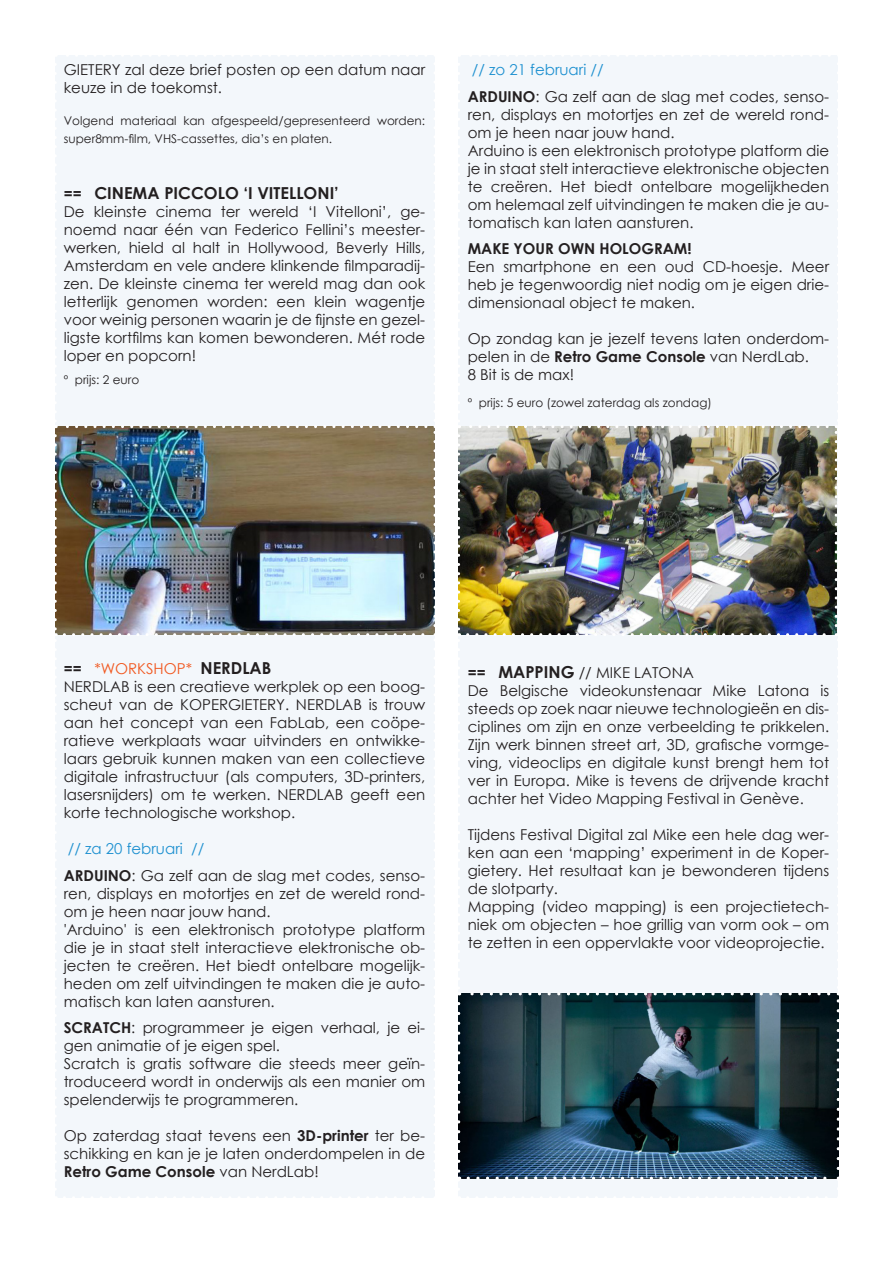
<style>
.page{position:relative;width:893px;height:1263px;background:#fff}
.page>*{position:absolute;margin:0;border:0;box-sizing:border-box;transform-origin:0 0}
.t1{font:700 16.5px "Century Gothic";color:#231f20}
.t2{font:15px/18px "Century Gothic";color:#231f20}
.t3{font:700 15px "Century Gothic";color:#231f20}
.t4{font:12px/18px "Century Gothic";color:#231f20}
.s1{font-size:15px}
.s2{color:#1d90d0}
.s3{font-weight:700}
.s4{color:#f15921}
.s5{font-weight:700;font-size:16.5px}
</style>
<div class="page">
<svg style="left:55px;top:55px;width:380px;height:1143px"></svg>
<img style="left:458px;top:55px;width:381px;height:1143px">
<p class="t2" style="left:64px;top:60px;width:363px">GIETERY zal deze brief posten op een datum naar keuze in de toekomst.</p>
<p class="t4" style="left:64px;top:112px;width:363px">Volgend materiaal kan afgespeeld/gepresenteerd worden: super8mm-film, VHS-cassettes, dia’s en platen.</p>
<p class="t1" style="left:64px;top:181px;width:277px"><span class="s1">==</span> CINEMA PICCOLO ‘I VITELLONI’</p>
<p class="t2" style="left:64px;top:203px;width:363px;text-align:justify">De kleinste cinema ter wereld ‘I Vitelloni’, ge&shy;noemd naar één van Federico Fellini’s meester&shy;werken, hield al halt in Hollywood, Beverly Hills, Amsterdam en vele andere klinkende filmparadij&shy;zen. De kleinste cinema ter wereld mag dan ook letterlijk genomen worden: een klein wagentje voor weinig personen waarin je de fijnste en gezel&shy;ligste kortfilms kan komen bewonderen. Mét rode loper en popcorn!</p>
<p class="t4" style="left:64px;top:371px;width:77px">º prijs: 2 euro</p>
<p class="t2" style="left:468px;top:56px;width:363px;line-height:26.5px"><span class="s2">// zo 21 februari //<br></span><span class="s3">ARDUINO</span>: Ga zelf aan de slag met codes, senso-</p>
<p class="t2" style="left:468px;top:105px;width:363px">ren, displays en motortjes en zet de wereld rond&shy;om je heen naar jouw hand.<br>Arduino is een elektronisch prototype platform die je in staat stelt interactieve elektronische objecten te creëren. Het biedt ontelbare mogelijkheden om helemaal zelf uitvindingen te maken die je au&shy;tomatisch kan laten aansturen.</p>
<p class="t3" style="left:468px;top:237px;width:225px">MAKE YOUR OWN HOLOGRAM!</p>
<p class="t2" style="left:468px;top:257px;width:363px;text-align:justify">Een smartphone en een oud CD-hoesje. Meer heb je tegenwoordig niet nodig om je eigen drie&shy;dimensionaal object te maken.</p>
<p class="t2" style="left:468px;top:329px;width:363px">Op zondag kan je jezelf tevens laten onderdom&shy;pelen in de <span class="s3">Retro Game Console</span> van NerdLab.<br>8 Bit is de max!</p>
<p class="t4" style="left:468px;top:393px;width:246px">º prijs: 5 euro (zowel zaterdag als zondag)</p>
<p class="t2" style="left:64px;top:659px;width:363px"><span class="s3">==</span> <span class="s4">*WORKSHOP*</span> <span class="s5">NERDLAB<br></span>NERDLAB is een creatieve werkplek op een boog&shy;scheut van de KOPERGIETERY. NERDLAB is trouw aan het concept van een FabLab, een coöpe&shy;ratieve werkplaats waar uitvinders en ontwikke&shy;laars gebruik kunnen maken van een collectieve digitale infrastructuur (als computers, 3D-printers, lasersnijders) om te werken. NERDLAB geeft een korte technologische workshop.</p>
<p class="t2" style="left:64px;top:835px;width:363px;line-height:26.5px"><span class="s2">// za 20 februari //<br></span><span class="s3">ARDUINO</span>: Ga zelf aan de slag met codes, senso-</p>
<p class="t2" style="left:64px;top:884px;width:363px">ren, displays en motortjes en zet de wereld rond&shy;om je heen naar jouw hand.<br>'Arduino' is een elektronisch prototype platform die je in staat stelt interactieve elektronische ob&shy;jecten te creëren. Het biedt ontelbare mogelijk&shy;heden om zelf uitvindingen te maken die je auto&shy;matisch kan laten aansturen.</p>
<p class="t2" style="left:64px;top:1018px;width:363px"><span class="s3">SCRATCH</span>: programmeer je eigen verhaal, je ei&shy;gen animatie of je eigen spel.<br>Scratch is gratis software die steeds meer geïn&shy;troduceerd wordt in onderwijs als een manier om spelenderwijs te programmeren.</p>
<p class="t2" style="left:64px;top:1126px;width:363px;text-align:justify">Op zaterdag staat tevens een <span class="s3">3D-printer</span> ter be&shy;schikking en kan je je laten onderdompelen in de <span class="s3">Retro Game Console</span> van NerdLab!</p>
<p class="t2" style="left:468px;top:664px;width:363px"><span class="s3">==</span> <span class="s5">MAPPING</span> // MIKE LATONA<br>De Belgische videokunstenaar Mike Latona is steeds op zoek naar nieuwe technologieën en dis&shy;ciplines om zijn en onze verbeelding te prikkelen.<br>Zijn werk binnen street art, 3D, grafische vormge&shy;ving, videoclips en digitale kunst brengt hem tot ver in Europa. Mike is tevens de drijvende kracht achter het Video Mapping Festival in Genève.</p>
<p class="t2" style="left:468px;top:826px;width:363px">Tijdens Festival Digital zal Mike een hele dag wer&shy;ken aan een ‘mapping’ experiment in de Koper&shy;gietery. Het resultaat kan je bewonderen tijdens de slotparty.<br>Mapping (video mapping) is een projectietech&shy;niek om objecten – hoe grillig van vorm ook – om te zetten in een oppervlakte voor videoprojectie.</p>
</div>
